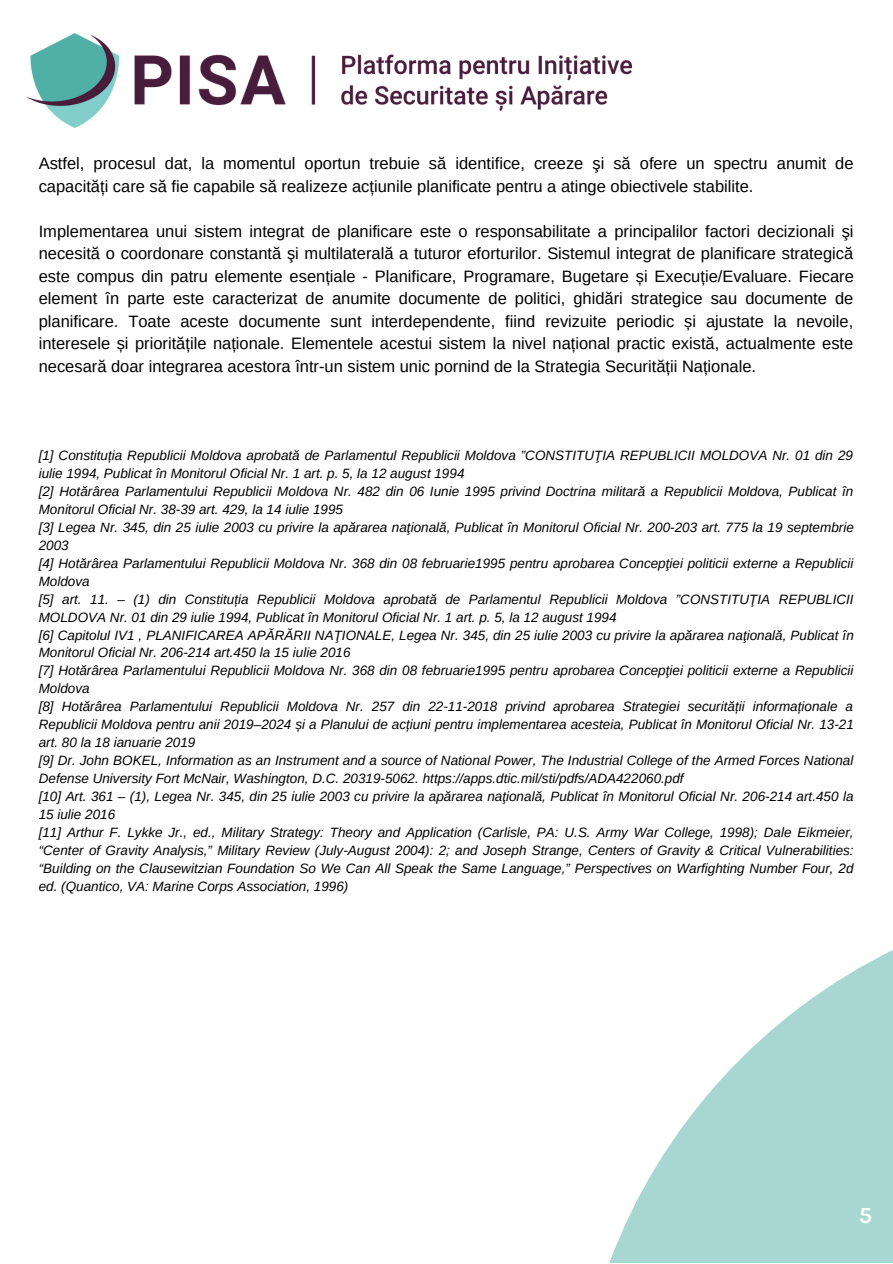
<style>
.page{position:relative;width:893px;height:1264px;background:#fff}
.page>*{position:absolute;margin:0;border:0;box-sizing:border-box;transform-origin:0 0}
.t1{font:700 22.5px "Codec Pro";color:#fff}
.t2{font:16.5px/22.5px "Arimo";color:#000}
.t3{font:italic 13.5px/18px "Arimo";color:#000}
</style>
<div class="page">
<svg style="left:610px;top:950px;width:282px;height:312px;fill:#a8d7d2"></svg>
<img style="left:27px;top:34px;width:604px;height:93px">
<p class="t2" style="left:39px;top:152px;width:816px">Astfel, procesul dat, la momentul oportun trebuie să identifice, creeze şi să ofere un spectru anumit de capacități care să fie capabile să realizeze acțiunile planificate pentru a atinge obiectivele stabilite.</p>
<p class="t2" style="left:39px;top:220px;width:816px;text-align:justify">Implementarea unui sistem integrat de planificare este o responsabilitate a principalilor factori decizionali şi necesită o coordonare constantă şi multilaterală a tuturor eforturilor. Sistemul integrat de planificare strategică este compus din patru elemente esențiale - Planificare, Programare, Bugetare și Execuție/Evaluare. Fiecare element în parte este caracterizat de anumite documente de politici, ghidări strategice sau documente de planificare. Toate aceste documente sunt interdependente, fiind revizuite periodic și ajustate la nevoile, interesele și prioritățile naționale. Elementele acestui sistem la nivel național practic există, actualmente este necesară doar integrarea acestora într-un sistem unic pornind de la Strategia Securității Naționale.</p>
<p class="t3" style="left:39px;top:446px;width:816px">[1] Constituția Republicii Moldova aprobată de Parlamentul Republicii Moldova ”CONSTITUŢIA REPUBLICII MOLDOVA Nr. 01 din 29 iulie 1994, Publicat în Monitorul Oficial Nr. 1 art. p. 5, la 12 august 1994<br>[2] Hotărârea Parlamentului Republicii Moldova Nr. 482 din 06 Iunie 1995 privind Doctrina militară a Republicii Moldova, Publicat în Monitorul Oficial Nr. 38-39 art. 429, la 14 iulie 1995<br>[3] Legea Nr. 345, din 25 iulie 2003 cu privire la apărarea naţională, Publicat în Monitorul Oficial Nr. 200-203 art. 775 la 19 septembrie 2003<br>[4] Hotărârea Parlamentului Republicii Moldova Nr. 368 din 08 februarie1995 pentru aprobarea Concepţiei politicii externe a Republicii Moldova<br>[5] art. 11. – (1) din Constituția Republicii Moldova aprobată de Parlamentul Republicii Moldova ”CONSTITUŢIA REPUBLICII MOLDOVA Nr. 01 din 29 iulie 1994, Publicat în Monitorul Oficial Nr. 1 art. p. 5, la 12 august 1994<br>[6] Capitolul IV1 , PLANIFICAREA APĂRĂRII NAŢIONALE, Legea Nr. 345, din 25 iulie 2003 cu privire la apărarea naţională, Publicat în Monitorul Oficial Nr. 206-214 art.450 la 15 iulie 2016<br>[7] Hotărârea Parlamentului Republicii Moldova Nr. 368 din 08 februarie1995 pentru aprobarea Concepţiei politicii externe a Republicii Moldova<br>[8] Hotărârea Parlamentului Republicii Moldova Nr. 257 din 22-11-2018 privind aprobarea Strategiei securității informaționale a Republicii Moldova pentru anii 2019–2024 și a Planului de acțiuni pentru implementarea acesteia, Publicat în Monitorul Oficial Nr. 13-21 art. 80 la 18 ianuarie 2019<br>[9] Dr. John BOKEL, Information as an Instrument and a source of National Power, The Industrial College of the Armed Forces National Defense University Fort McNair, Washington, D.C. 20319-5062. https://apps.dtic.mil/sti/pdfs/ADA422060.pdf<br>[10] Art. 361 – (1), Legea Nr. 345, din 25 iulie 2003 cu privire la apărarea naţională, Publicat în Monitorul Oficial Nr. 206-214 art.450 la 15 iulie 2016<br>[11] Arthur F. Lykke Jr., ed., Military Strategy: Theory and Application (Carlisle, PA: U.S. Army War College, 1998); Dale Eikmeier, “Center of Gravity Analysis,” Military Review (July-August 2004): 2; and Joseph Strange, Centers of Gravity &amp; Critical Vulnerabilities: “Building on the Clausewitzian Foundation So We Can All Speak the Same Language,” Perspectives on Warfighting Number Four, 2d ed. (Quantico, VA: Marine Corps Association, 1996)</p>
<h1 class="t1" style="left:859px;top:1207px;width:14px">5</h1>
</div>
